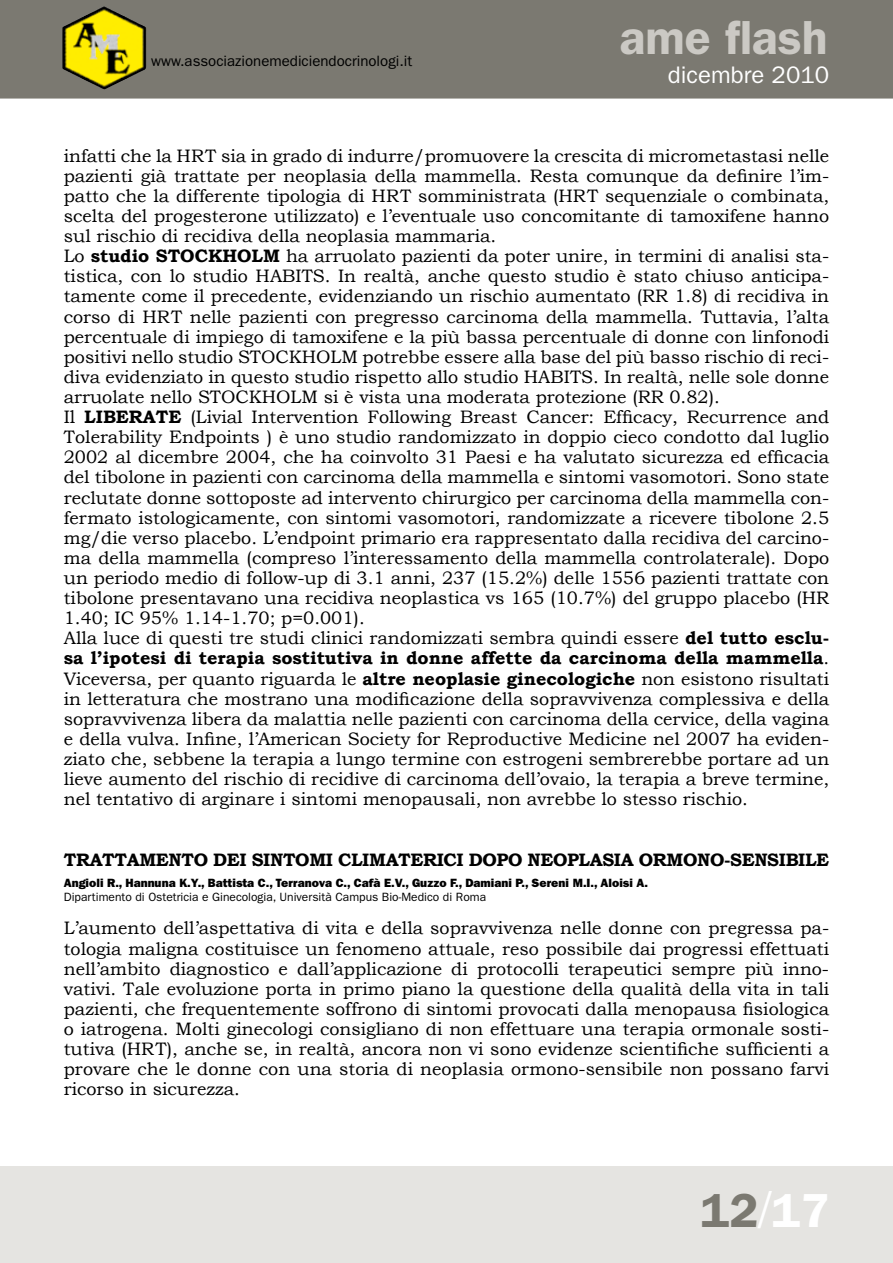
<style>
.page{position:relative;width:893px;height:1263px;background:#fff}
.page>*{position:absolute;margin:0;border:0;box-sizing:border-box;transform-origin:0 0}
.t1{font:600 48px "ITC Franklin Gothic Std";color:#cbc9c4}
.t2{font:600 48px "ITC Franklin Gothic Std";color:#7b7971}
.t3{font:24px "ITC Franklin Gothic Std";color:#fff}
.t4{font:18px/20.1px "Bookman Old Style";color:#000}
.t5{font:700 18px "Bookman Old Style";letter-spacing:-.02em;color:#000}
.t6{font:15px "ITC Franklin Gothic Std";color:#000}
.t7{font:12px "ITC Franklin Gothic Std Hvy";color:#000}
.t8{font:12px "ITC Franklin Gothic Std";color:#000}
.s1{font-weight:700}
.s2{font-family:"Helvetica LT Std";font-weight:400;font-stretch:condensed;color:#fff}
.s3{color:#fff}
</style>
<div class="page">
<div style="left:0;top:1167px;width:893px;height:96px;background:#e5e4e1"></div>
<div style="left:0;top:0;width:893px;height:99px;background:#7b7971"></div>
<img style="left:62px;top:6px;width:84px;height:84px">
<p class="t6" style="left:151px;top:53px;width:262px">www.associazionemediciendocrinologi.it</p>
<h1 class="t1" style="left:619px;top:9px;width:210px">ame flash</h1>
<h2 class="t3" style="left:668px;top:61px;width:163px">dicembre 2010</h2>
<p class="t4" style="left:64px;top:146px;width:767px">infatti che la HRT sia in grado di indurre/promuovere la crescita di micrometastasi nelle pazienti già trattate per neoplasia della mammella. Resta comunque da definire l’im&shy;patto che la differente tipologia di HRT somministrata (HRT sequenziale o combinata, scelta del progesterone utilizzato) e l’eventuale uso concomitante di tamoxifene hanno sul rischio di recidiva della neoplasia mammaria.<br>Lo <span class="s1">studio STOC</span></p>
<p class="t5" style="left:208px;top:245px;width:30px">KHOLM</p>
<p class="t4" style="left:286px;top:246px;width:545px">ha arruolato pazienti da poter unire, in termini di analisi sta-</p>
<p class="t4" style="left:64px;top:266px;width:218px">tistica, con lo studio Habits</p>
<p class="t4" style="left:64px;top:266px;width:767px;text-indent:261px">. In realtà, anche questo studio è stato chiuso anticipa&shy;tamente come il precedente, evidenziando un rischio aumentato (RR 1.8) di recidiva in corso di HRT nelle pazienti con pregresso carcinoma della mammella. Tuttavia, l’alta percentuale di impiego di tamoxifene e la più bassa percentuale di donne con linfonodi positivi nello studio STOCKHOLM potrebbe essere alla base del più basso rischio di reci&shy;diva evidenziato in questo studio rispetto allo studio HABITS. In realtà, nelle sole donne arruolate nello STOCKHOLM si è vista una moderata protezione (RR 0.82).<br>Il <span class="s1">LIBERATE</span></p>
<p class="t4" style="left:64px;top:407px;width:767px;text-indent:127px">(Livial Intervention Following Breast Cancer: Efficacy, Recurrence and Tolerability Endpoints ) è uno studio randomizzato in doppio cieco condotto dal luglio 2002 al dicembre 2004, che ha coinvolto 31 Paesi e ha valutato sicurezza ed efficacia del tibolone in pazienti con carcinoma della mammella e sintomi vasomotori. Sono state reclutate donne sottoposte ad intervento chirurgico per carcinoma della mammella con&shy;fermato istologicamente, con sintomi vasomotori, randomizzate a ricevere tibolone 2.5 mg/die verso placebo. L’endpoint primario era rappresentato dalla recidiva del carcino&shy;ma della mammella (compreso l’interessamento della mammella controlaterale). Dopo un periodo medio di follow-up di 3.1 anni, 237 (15.2%) delle 1556 pazienti trattate con tibolone presentavano una recidiva neoplastica vs 165 (10.7%) del gruppo placebo (HR 1.40; IC 95% 1.14-1.70; p=0.001).<br>Alla luce di questi tre studi clinici randomizzati sembra quindi essere <span class="s1">del tutto esclu&shy;sa l’ipotesi di terapia sostitutiva in donne affette da carcinoma della mammella</span>.<br>Viceversa, per quanto riguarda le <span class="s1">altre neoplasie ginecologiche</span> non esistono risultati in letteratura che mostrano una modificazione della sopravvivenza complessiva e della sopravvivenza libera da malattia nelle pazienti con carcinoma della cervice, della vagina e della vulva. Infine, l’American Society for Reproductive Medicine nel 2007 ha eviden&shy;ziato che, sebbene la terapia a lungo termine con estrogeni sembrerebbe portare ad un lieve aumento del rischio di recidive di carcinoma dell’ovaio, la terapia a breve termine, nel tentativo di arginare i sintomi menopausali, non avrebbe lo stesso rischio.</p>
<p class="t5" style="left:64px;top:848px;width:767px">Trattamento dei sintomi climaterici dopo neoplasia ormono-sensibile</p>
<p class="t7" style="left:64px;top:876px;width:586px">Angioli R., Hannuna K.Y., Battista C., Terranova C., Cafà E.V., Guzzo F., Damiani P., Sereni M.I., Aloisi A.</p>
<p class="t8" style="left:64px;top:890px;width:424px">Dipartimento di Ostetricia e Ginecologia, Università Campus Bio-Medico di Roma</p>
<p class="t4" style="left:64px;top:918px;width:767px;text-align:justify">L’aumento dell’aspettativa di vita e della sopravvivenza nelle donne con pregressa pa&shy;tologia maligna costituisce un fenomeno attuale, reso possibile dai progressi effettuati nell’ambito diagnostico e dall’applicazione di protocolli terapeutici sempre più inno&shy;vativi. Tale evoluzione porta in primo piano la questione della qualità della vita in tali pazienti, che frequentemente soffrono di sintomi provocati dalla menopausa fisiologica o iatrogena. Molti ginecologi consigliano di non effettuare una terapia ormonale sosti&shy;tutiva (HRT), anche se, in realtà, ancora non vi sono evidenze scientifiche sufficienti a provare che le donne con una storia di neoplasia ormono-sensibile non possano farvi ricorso in sicurezza.</p>
<h1 class="t2" style="left:701px;top:1182px;width:130px">12<span class="s2">/</span><span class="s3">17</span></h1>
</div>
